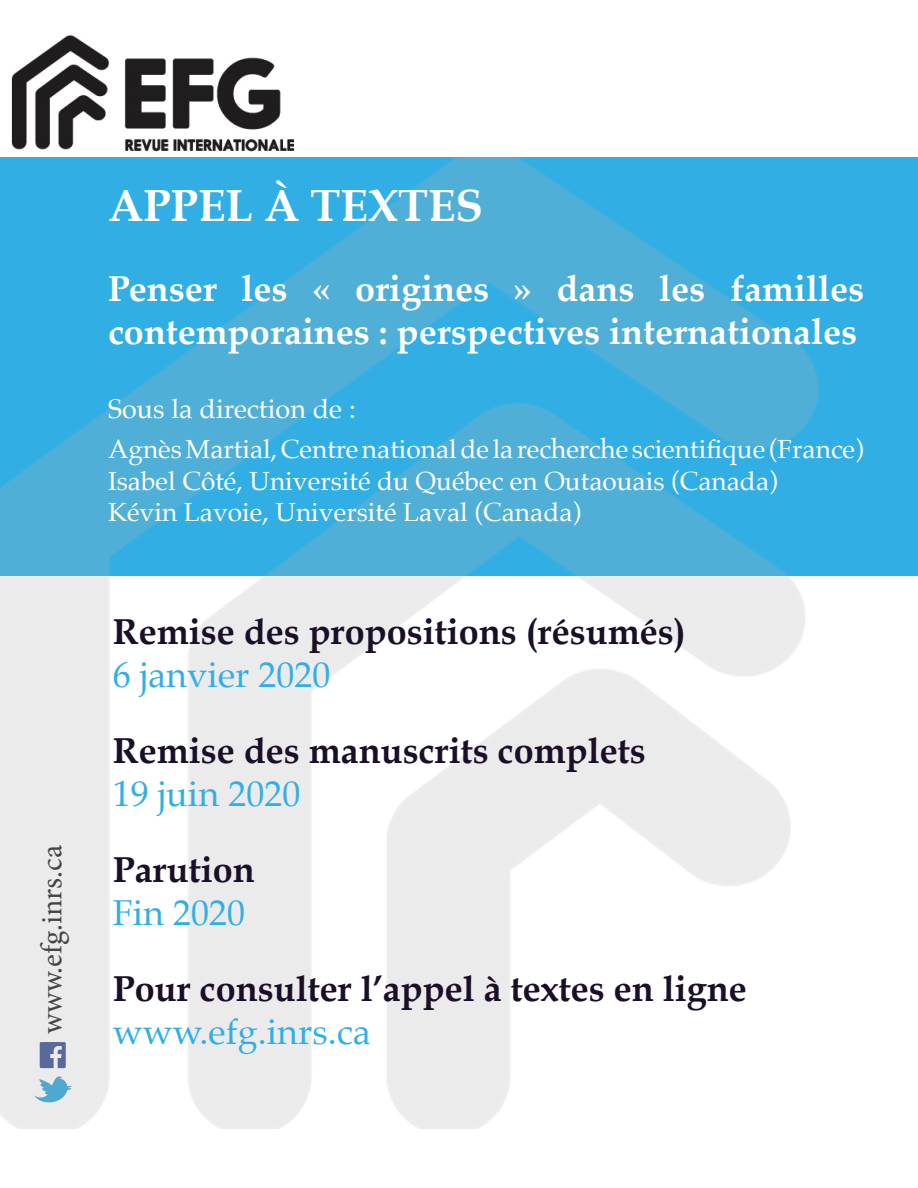
<style>
.page{position:relative;width:918px;height:1188px;background:#fff}
.page>*{position:absolute;margin:0;border:0;box-sizing:border-box;transform-origin:0 0}
.t1{font:700 45px "Book Antiqua";color:#fff}
.t2{font:700 36px "Book Antiqua";color:#1b0e27}
.t3{font:700 36px/43.2px "Palatino Linotype";color:#fff}
.t4{font:36px "Palatino";color:#31afe4}
.t5{font:30px "Minion Pro";color:#231f20}
.t6{font:27px "Palatino";color:#fff}
.t7{font:26.25px/31.5px "Palatino";color:#fff}
</style>
<div class="page">
<div style="left:0;top:157px;width:918px;height:419px;background:#31afe4"></div>
<img style="left:0;top:157px;width:819px;height:971px">
<img style="left:11px;top:35px;width:284px;height:117px">
<p class="t5" style="left:32px;top:1034px;width:190px;rotate:-90deg">www.efg.inrs.ca</p>
<h1 class="t1" style="left:108px;top:180px;width:377px">Appel à textes</h1>
<h2 class="t3" style="left:108px;top:265px;width:757px">Penser les « origines » dans les familles contemporaines : perspectives internationales</h2>
<p class="t6" style="left:108px;top:386px;width:249px">Sous la direction de :</p>
<p class="t7" style="left:108px;top:433px;width:757px">Agnès Martial, Centre national de la recherche scientifique (France)<br>Isabel Côté, Université du Québec en Outaouais (Canada)<br>Kévin Lavoie, Université Laval (Canada)</p>
<h2 class="t2" style="left:113px;top:611px;width:574px">Remise des propositions (résumés)</h2>
<h2 class="t4" style="left:113px;top:645px;width:219px">6 janvier 2020</h2>
<h2 class="t2" style="left:113px;top:730px;width:534px">Remise des manuscrits complets</h2>
<h2 class="t4" style="left:113px;top:764px;width:189px">19 juin 2020</h2>
<h2 class="t2" style="left:113px;top:849px;width:143px">Parution</h2>
<h2 class="t4" style="left:113px;top:883px;width:134px">Fin 2020</h2>
<h2 class="t2" style="left:113px;top:967px;width:635px">Pour consulter l’appel à textes en ligne</h2>
<h2 class="t4" style="left:113px;top:1002px;width:259px">www.efg.inrs.ca</h2>
</div>
